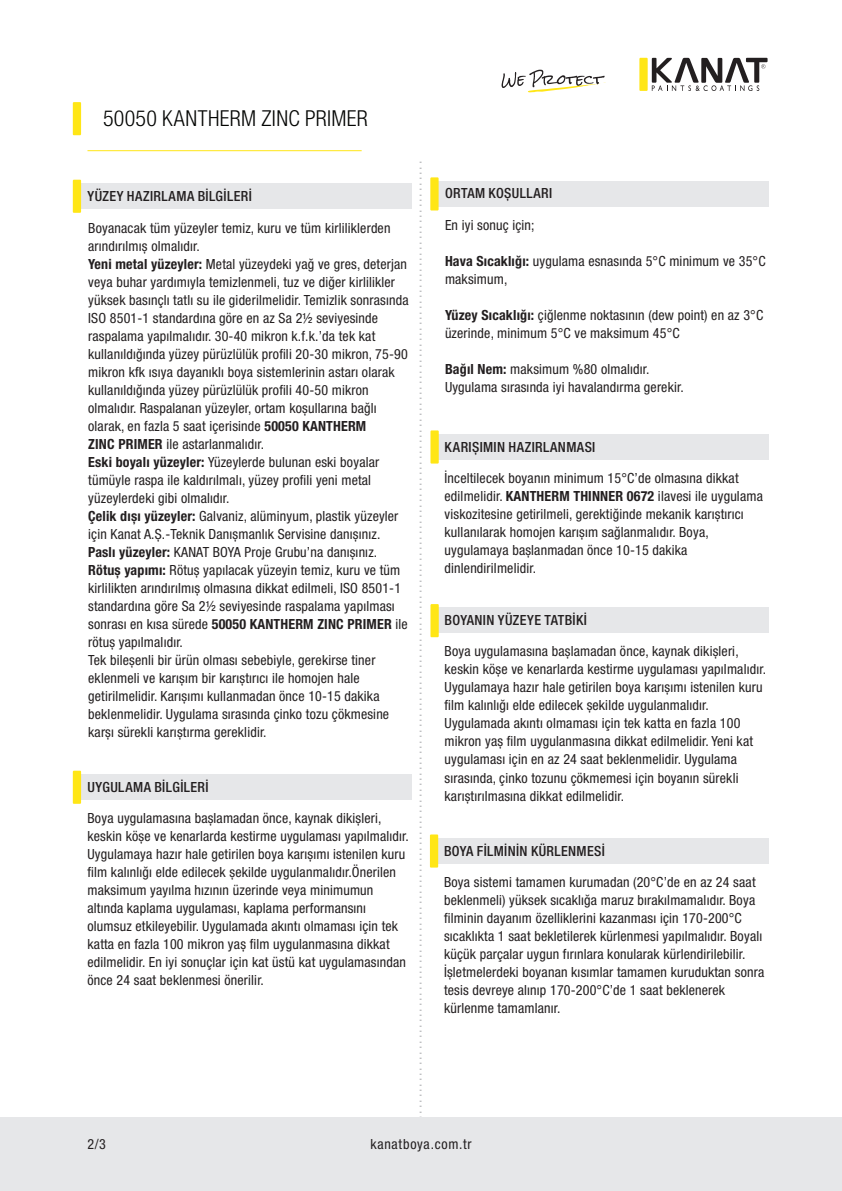
<style>
.page{position:relative;width:842px;height:1191px;background:#fff}
.page>*{position:absolute;margin:0;border:0;box-sizing:border-box;transform-origin:0 0}
.t1{font:300 condensed 22px "Helvetica Neue LT Pro";letter-spacing:.015em;color:#040503}
.t2{font:300 condensed 18px "Helvetica Neue LT Pro";color:#bcbdc0;scale:1.06 1}
.t3{font:condensed 14px/18px "Helvetica Neue LT Pro";letter-spacing:.01em;color:#231f20}
.t4{font:500 condensed 14px "Helvetica Neue LT Pro";letter-spacing:.03em;color:#231f20}
.t5{font:condensed 14px "Helvetica Neue LT Pro";letter-spacing:.055em;color:#231f20}
.s1{font-weight:700}
</style>
<div class="page">
<div style="left:0;top:1117px;width:842px;height:74px;background:#e6e7e9"></div>
<hr style="left:87px;top:150px;width:275px;height:1px;background:#ffe616">
<svg style="left:73px;top:102px;width:8px;height:33px"></svg>
<svg style="left:639px;top:58px;width:129px;height:33px"></svg>
<svg style="left:501px;top:70px;width:105px;height:23px"></svg>
<div style="left:77px;top:183px;width:334px;height:26px;background:#e6e7e9"></div>
<svg style="left:73px;top:180px;width:8px;height:33px"></svg>
<div style="left:77px;top:774px;width:334px;height:26px;background:#e6e7e9"></div>
<svg style="left:73px;top:770px;width:8px;height:34px"></svg>
<div style="left:435px;top:607px;width:334px;height:26px;background:#e6e7e9"></div>
<svg style="left:430px;top:604px;width:9px;height:33px"></svg>
<div style="left:434px;top:838px;width:335px;height:25px;background:#e6e7e9"></div>
<svg style="left:430px;top:834px;width:8px;height:33px"></svg>
<div style="left:435px;top:434px;width:334px;height:25px;background:#e6e7e9"></div>
<svg style="left:430px;top:430px;width:9px;height:33px"></svg>
<div style="left:434px;top:181px;width:335px;height:26px;background:#e6e7e9"></div>
<svg style="left:430px;top:177px;width:9px;height:33px"></svg>
<h1 class="t1" style="left:103px;top:105px;width:266px">50050 KANTHERM ZINC PRIMER</h1>
<p class="t4" style="left:87px;top:187px;width:166px">YÜZEY HAZIRLAMA BİLGİLERİ</p>
<p class="t3" style="left:88px;top:219px;width:322px">Boyanacak tüm yüzeyler temiz, kuru ve tüm kirliliklerden arındırılmıș olmalıdır.<br><span class="s1">Yeni metal yüzeyler:</span> Metal yüzeydeki yağ ve gres, deterjan veya buhar yardımıyla temizlenmeli, tuz ve diğer kirlilikler yüksek basınçlı tatlı su ile giderilmelidir. Temizlik sonrasında ISO 8501-1 standardına göre en az Sa 2½ seviyesinde raspalama yapılmalıdır. 30-40 mikron k.f.k.’da tek kat kullanıldığında yüzey pürüzlülük profili 20-30 mikron, 75-90 mikron kfk ısıya dayanıklı boya sistemlerinin astarı olarak kullanıldığında yüzey pürüzlülük profili 40-50 mikron olmalıdır. Raspalanan yüzeyler, ortam koșullarına bağlı olarak, en fazla 5 saat içerisinde <span class="s1">50050 KANTHERM<br>ZINC PRIMER</span> ile astarlanmalıdır.<br><span class="s1">Eski boyalı yüzeyler:</span> Yüzeylerde bulunan eski boyalar tümüyle raspa ile kaldırılmalı, yüzey profili yeni metal yüzeylerdeki gibi olmalıdır.<br><span class="s1">Çelik dıșı yüzeyler:</span> Galvaniz, alüminyum, plastik yüzeyler için Kanat A.Ș.-Teknik Danıșmanlık Servisine danıșınız.<br><span class="s1">Paslı yüzeyler:</span> KANAT BOYA Proje Grubu’na danıșınız.<br><span class="s1">Rötuș yapımı:</span> Rötuș yapılacak yüzeyin temiz, kuru ve tüm kirlilikten arındırılmıș olmasına dikkat edilmeli, ISO 8501-1 standardına göre Sa 2½ seviyesinde raspalama yapılması sonrası en kısa sürede <span class="s1">50050 KANTHERM ZINC PRIMER</span> ile rötuș yapılmalıdır.<br>Tek bileșenli bir ürün olması sebebiyle, gerekirse tiner eklenmeli ve karıșım bir karıștırıcı ile homojen hale getirilmelidir. Karıșımı kullanmadan önce 10-15 dakika beklenmelidir. Uygulama sırasında çinko tozu çökmesine karșı sürekli karıștırma gereklidir.</p>
<p class="t4" style="left:87px;top:778px;width:123px">UYGULAMA BİLGİLERİ</p>
<p class="t3" style="left:87px;top:809px;width:323px">Boya uygulamasına bașlamadan önce, kaynak dikișleri, keskin köșe ve kenarlarda kestirme uygulaması yapılmalıdır.<br>Uygulamaya hazır hale getirilen boya karıșımı istenilen kuru film kalınlığı elde edilecek șekilde uygulanmalıdır.Önerilen maksimum yayılma hızının üzerinde veya minimumun altında kaplama uygulaması, kaplama performansını olumsuz etkileyebilir. Uygulamada akıntı olmaması için tek katta en fazla 100 mikron yaș film uygulanmasına dikkat edilmelidir. En iyi sonuçlar için kat üstü kat uygulamasından önce 24 saat beklenmesi önerilir.</p>
<p class="t2" style="left:436px;top:160px;width:916px;rotate:90deg">.....................................................................................................................................................................................</p>
<p class="t4" style="left:445px;top:185px;width:109px">ORTAM KOȘULLARI</p>
<p class="t3" style="left:445px;top:216px;width:91px">En iyi sonuç için;</p>
<p class="t3" style="left:445px;top:252px;width:322px"><span class="s1">Hava Sıcaklığı:</span> uygulama esnasında 5°C minimum ve 35°C maksimum,</p>
<p class="t3" style="left:445px;top:306px;width:320px"><span class="s1">Yüzey Sıcaklığı:</span> çiğlenme noktasının (dew point) en az 3°C üzerinde, minimum 5°C ve maksimum 45°C</p>
<p class="t3" style="left:445px;top:360px;width:240px"><span class="s1">Bağıl Nem:</span> maksimum %80 olmalıdır.<br>Uygulama sırasında iyi havalandırma gerekir.</p>
<p class="t4" style="left:445px;top:438px;width:152px">KARIȘIMIN HAZIRLANMASI</p>
<p class="t3" style="left:445px;top:469px;width:320px">İnceltilecek boyanın minimum 15°C’de olmasına dikkat edilmelidir. <span class="s1">KANTHERM THINNER 0672</span> ilavesi ile uygulama viskozitesine getirilmeli, gerektiğinde mekanik karıștırıcı kullanılarak homojen karıșım sağlanmalıdır. Boya, uygulamaya bașlanmadan önce 10-15 dakika dinlendirilmelidir.</p>
<p class="t4" style="left:445px;top:612px;width:144px">BOYANIN YÜZEYE TATBİKİ</p>
<p class="t3" style="left:445px;top:642px;width:323px">Boya uygulamasına bașlamadan önce, kaynak dikișleri, keskin köșe ve kenarlarda kestirme uygulaması yapılmalıdır.<br>Uygulamaya hazır hale getirilen boya karıșımı istenilen kuru film kalınlığı elde edilecek șekilde uygulanmalıdır.<br>Uygulamada akıntı olmaması için tek katta en fazla 100 mikron yaș film uygulanmasına dikkat edilmelidir. Yeni kat uygulaması için en az 24 saat beklenmelidir. Uygulama sırasında, çinko tozunu çökmemesi için boyanın sürekli karıștırılmasına dikkat edilmelidir.</p>
<p class="t4" style="left:444px;top:842px;width:162px">BOYA FİLMİNİN KÜRLENMESİ</p>
<p class="t3" style="left:444px;top:872px;width:322px">Boya sistemi tamamen kurumadan (20°C’de en az 24 saat beklenmeli) yüksek sıcaklığa maruz bırakılmamalıdır. Boya filminin dayanım özelliklerini kazanması için 170-200°C sıcaklıkta 1 saat bekletilerek kürlenmesi yapılmalıdır. Boyalı küçük parçalar uygun fırınlara konularak kürlendirilebilir.<br>İșletmelerdeki boyanan kısımlar tamamen kuruduktan sonra tesis devreye alınıp 170-200°C’de 1 saat beklenerek kürlenme tamamlanır.</p>
<p class="t3" style="left:87px;top:1135px;width:20px">2/3</p>
<p class="t5" style="left:370px;top:1136px;width:103px">kanatboya.com.tr</p>
</div>
